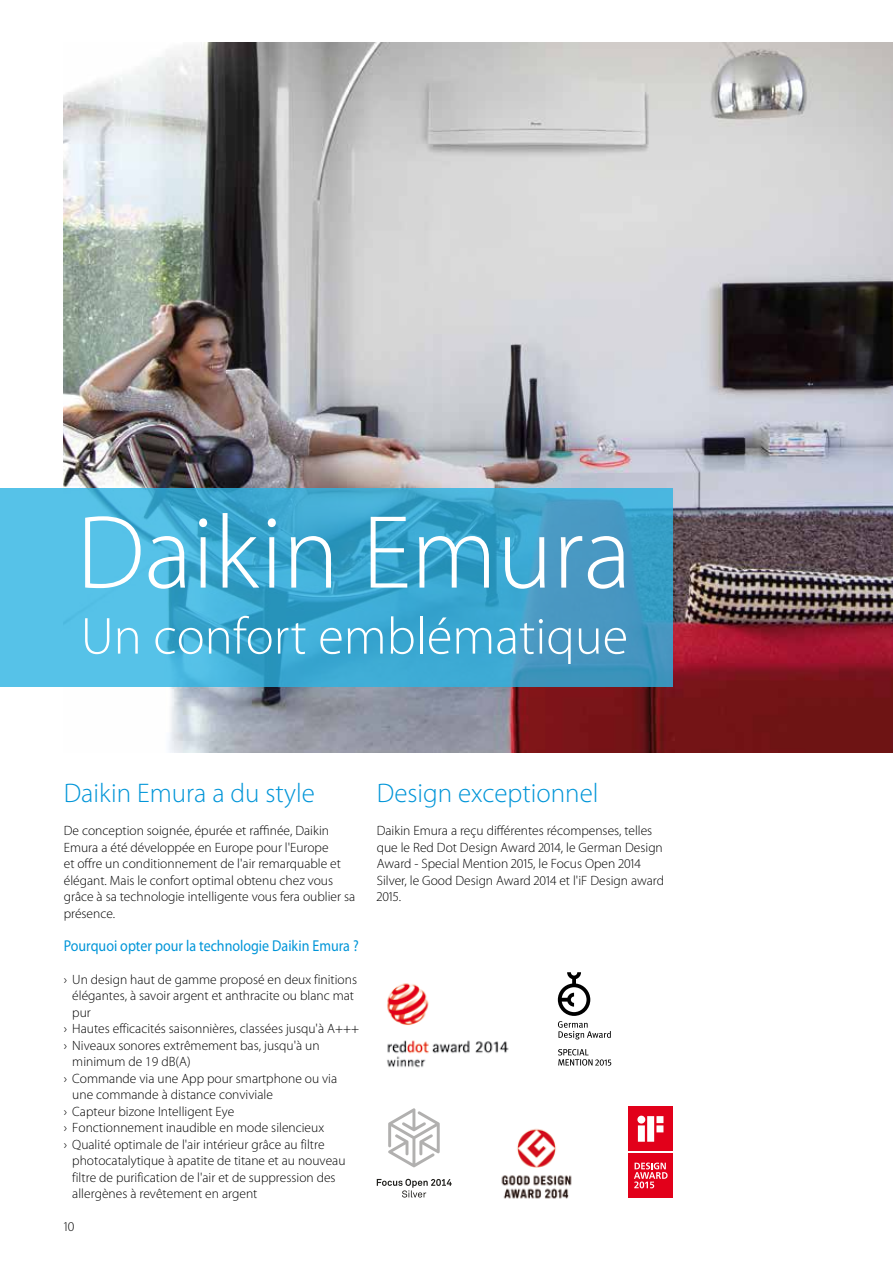
<style>
.page{position:relative;width:893px;height:1263px;background:#fff}
.page>*{position:absolute;margin:0;border:0;box-sizing:border-box;transform-origin:0 0}
.t1{font:300 105px "Myriad Pro";color:#fff}
.t2{font:300 52.5px "Myriad Pro";color:#fff}
.t3{font:300 27px "Myriad Pro";color:#0095d8}
.t4{font:15.75px "Myriad Pro";color:#0095d8;scale:.89 1}
.t5{font:300 13.5px/16.5px "Myriad Pro";color:#000}
</style>
<div class="page">
<img style="left:64px;top:43px;width:829px;height:710px">
<svg style="left:0;top:489px;width:673px;height:198px;background:#42a9d2"></svg>
<img style="left:387px;top:983px;width:122px;height:85px">
<svg style="left:377px;top:1179px;width:75px;height:18px"></svg>
<svg style="left:388px;top:1108px;width:52px;height:59px"></svg>
<svg style="left:558px;top:1049px;width:53px;height:17px"></svg>
<svg style="left:558px;top:972px;width:53px;height:67px"></svg>
<img style="left:501px;top:1128px;width:71px;height:71px">
<svg style="left:626px;top:1104px;width:49px;height:96px"></svg>
<div style="left:629px;top:1107px;width:44px;height:44px;background:#e2001a"></div>
<svg style="left:637px;top:1116px;width:26px;height:26px"></svg>
<div style="left:629px;top:1153px;width:44px;height:44px;background:#e2001a"></div>
<svg style="left:634px;top:1162px;width:34px;height:26px"></svg>
<h1 class="t1" style="left:77px;top:489px;width:556px">Daikin Emura</h1>
<h2 class="t2" style="left:81px;top:604px;width:549px">Un confort emblématique</h2>
<h3 class="t3" style="left:64px;top:777px;width:253px">Daikin Emura a du style</h3>
<p class="t5" style="left:64px;top:822px;width:293px">De conception soignée, épurée et raffinée, Daikin Emura a été développée en Europe pour l'Europe<br>et offre un conditionnement de l'air remarquable et élégant. Mais le confort optimal obtenu chez vous grâce à sa technologie intelligente vous fera oublier sa présence.</p>
<p class="t4" style="left:64px;top:936px;width:333px">Pourquoi opter pour la technologie Daikin Emura ?</p>
<p class="t5" style="left:64px;top:971px;width:295px">› Un design haut de gamme proposé en deux finitions</p>
<p class="t5" style="left:72px;top:987px;width:283px">élégantes, à savoir argent et anthracite ou blanc mat</p>
<p class="t5" style="left:72px;top:1004px;width:20px">pur</p>
<p class="t5" style="left:64px;top:1020px;width:297px">› Hautes efficacités saisonnières, classées jusqu'à A+++</p>
<p class="t5" style="left:64px;top:1037px;width:257px">› Niveaux sonores extrêmement bas, jusqu'à un</p>
<p class="t5" style="left:72px;top:1053px;width:120px">minimum de 19 dB(A)</p>
<p class="t5" style="left:64px;top:1070px;width:275px">› Commande via une App pour smartphone ou via</p>
<p class="t5" style="left:72px;top:1086px;width:202px">une commande à distance conviviale</p>
<p class="t5" style="left:64px;top:1103px;width:172px">› Capteur bizone Intelligent Eye</p>
<p class="t5" style="left:64px;top:1119px;width:262px">› Fonctionnement inaudible en mode silencieux</p>
<p class="t5" style="left:64px;top:1136px;width:262px">› Qualité optimale de l'air intérieur grâce au filtre</p>
<p class="t5" style="left:72px;top:1152px;width:275px">photocatalytique à apatite de titane et au nouveau</p>
<p class="t5" style="left:72px;top:1169px;width:265px">filtre de purification de l'air et de suppression des</p>
<p class="t5" style="left:72px;top:1185px;width:187px">allergènes à revêtement en argent</p>
<p class="t5" style="left:64px;top:1218px;width:12px">10</p>
<h3 class="t3" style="left:377px;top:777px;width:223px">Design exceptionnel</h3>
<p class="t5" style="left:377px;top:822px;width:289px">Daikin Emura a reçu différentes récompenses, telles que le Red Dot Design Award 2014, le German Design Award - Special Mention 2015, le Focus Open 2014<br>Silver, le Good Design Award 2014 et l'iF Design award 2015.</p>
</div>
